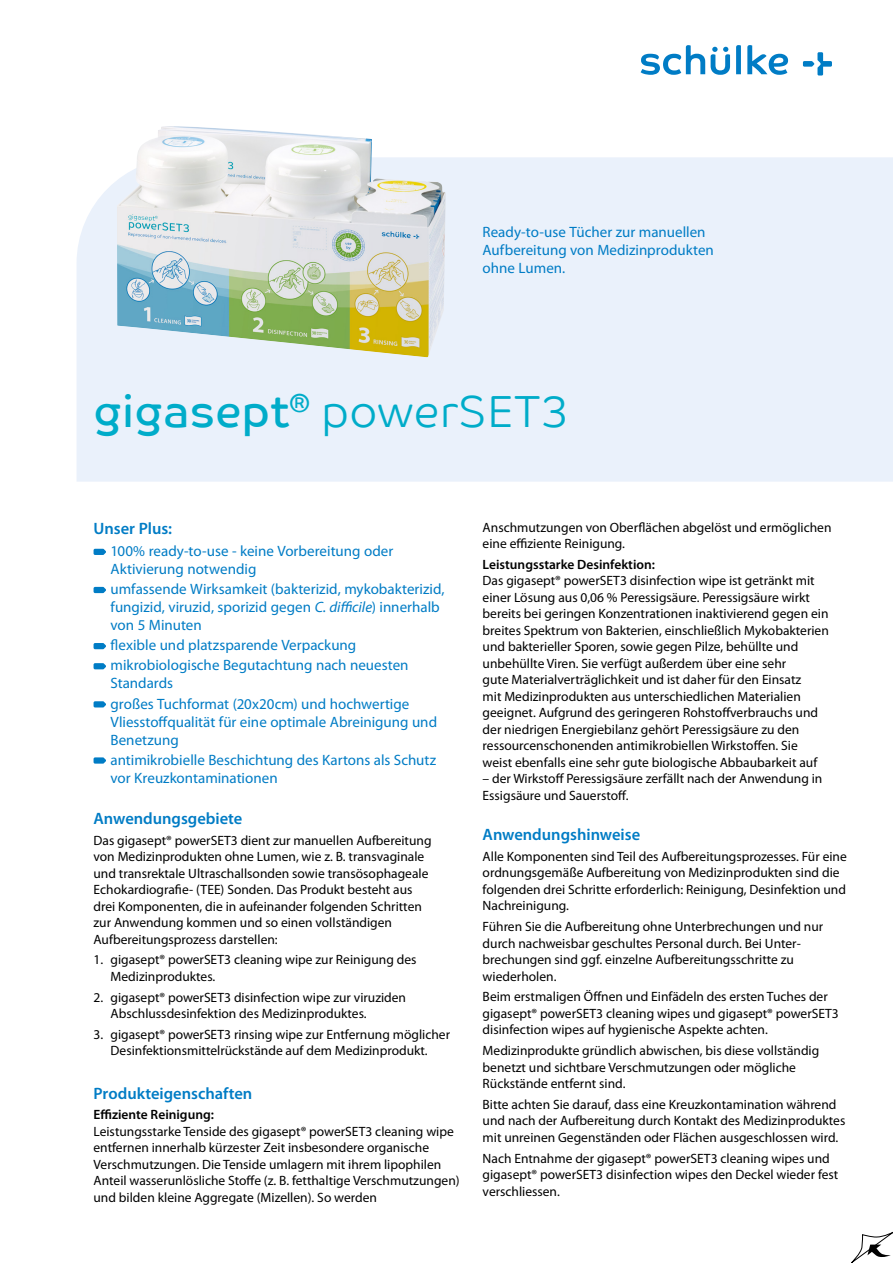
<style>
.page{position:relative;width:893px;height:1263px;background:#fff}
.page>*{position:absolute;margin:0;border:0;box-sizing:border-box;transform-origin:0 0}
.t1{font:45px "Co Text Lt";color:#00acc9}
.t2{font:600 16.5px "Myriad Pro";color:#007cc5}
.t3{font:15px/18px "Myriad Pro";color:#007cc5}
.t4{font:13.5px/16.5px "Myriad Pro";color:#000}
.t5{font:600 13.5px "Myriad Pro";color:#000}
.s1{font-family:"Co Text"}
.s2{font-style:italic}
</style>
<div class="page">
<svg style="left:851px;top:1232px;width:42px;height:31px"></svg>
<div style="left:77px;top:157px;width:816px;height:325px;background:#eaf1fb"></div>
<svg style="left:711px;top:47px;width:19px;height:28px"></svg>
<svg style="left:641px;top:45px;width:64px;height:30px"></svg>
<svg style="left:736px;top:45px;width:5px;height:29px"></svg>
<svg style="left:747px;top:45px;width:41px;height:30px"></svg>
<svg style="left:803px;top:52px;width:29px;height:24px"></svg>
<svg style="left:94px;top:549px;width:12px;height:6px"></svg>
<svg style="left:94px;top:587px;width:12px;height:6px"></svg>
<svg style="left:94px;top:643px;width:12px;height:6px"></svg>
<svg style="left:94px;top:663px;width:12px;height:6px"></svg>
<svg style="left:94px;top:701px;width:12px;height:6px"></svg>
<svg style="left:94px;top:757px;width:12px;height:7px"></svg>
<img style="left:117px;top:126px;width:329px;height:231px">
<p class="t3" style="left:483px;top:222px;width:233px">Ready-to-use Tücher zur manuellen<br>Aufbereitung von Medizinprodukten ohne Lumen.</p>
<h1 class="t1" style="left:94px;top:385px;width:478px"><span class="s1">gigasept</span><sup>®</sup> powerSET3</h1>
<p class="t2" style="left:94px;top:518px;width:80px">Unser Plus:</p>
<p class="t3" style="left:111px;top:542px;width:284px">100% ready-to-use - keine Vorbereitung oder<br>Aktivierung notwendig</p>
<p class="t3" style="left:111px;top:580px;width:336px">umfassende Wirksamkeit (bakterizid, mykobakterizid, fungizid, viruzid, sporizid gegen <span class="s2">C. difficile</span>) innerhalb von 5 Minuten</p>
<p class="t3" style="left:111px;top:635px;width:299px;line-height:20.1px">flexible und platzsparende Verpackung mikrobiologische Begutachtung nach neuesten</p>
<p class="t3" style="left:111px;top:673px;width:300px;line-height:20.1px">Standards<br>großes Tuchformat (20x20cm) und hochwertige</p>
<p class="t3" style="left:111px;top:712px;width:328px">Vliesstoffqualität für eine optimale Abreinigung und<br>Benetzung</p>
<p class="t3" style="left:111px;top:750px;width:327px">antimikrobielle Beschichtung des Kartons als Schutz vor Kreuzkontaminationen</p>
<p class="t2" style="left:94px;top:808px;width:150px">Anwendungsgebiete</p>
<p class="t4" style="left:94px;top:832px;width:339px">Das gigasept® powerSET3 dient zur manuellen Aufbereitung von Medizinprodukten ohne Lumen, wie z. B. transvaginale und transrektale Ultraschallsonden sowie transösophageale Echokardiografie- (TEE) Sonden. Das Produkt besteht aus drei Komponenten, die in aufeinander folgenden Schritten zur Anwendung kommen und so einen vollständigen Aufbereitungsprozess darstellen:</p>
<p class="t4" style="left:111px;top:951px;width:307px;text-indent:-17px">1. gigasept® powerSET3 cleaning wipe zur Reinigung des<br>Medizinproduktes.</p>
<p class="t4" style="left:111px;top:989px;width:297px;text-indent:-17px">2. gigasept® powerSET3 disinfection wipe zur viruziden<br>Abschlussdesinfektion des Medizinproduktes.</p>
<p class="t4" style="left:94px;top:1026px;width:358px;text-align:center">3. gigasept® powerSET3 rinsing wipe zur Entfernung möglicher<br>Desinfektionsmittelrückstände auf dem Medizinprodukt.</p>
<p class="t2" style="left:94px;top:1083px;width:160px">Produkteigenschaften</p>
<p class="t5" style="left:94px;top:1106px;width:122px">Effiziente Reinigung:</p>
<p class="t4" style="left:94px;top:1123px;width:368px">Leistungsstarke Tenside des gigasept® powerSET3 cleaning wipe entfernen innerhalb kürzester Zeit insbesondere organische Verschmutzungen. Die Tenside umlagern mit ihrem lipophilen Anteil wasserunlösliche Stoffe (z. B. fetthaltige Verschmutzungen) und bilden kleine Aggregate (Mizellen). So werden</p>
<p class="t4" style="left:483px;top:519px;width:350px">Anschmutzungen von Oberflächen abgelöst und ermöglichen eine effiziente Reinigung.</p>
<p class="t5" style="left:483px;top:556px;width:174px">Leistungsstarke Desinfektion:</p>
<p class="t4" style="left:483px;top:572px;width:348px">Das gigasept® powerSET3 disinfection wipe ist getränkt mit einer Lösung aus 0,06 % Peressigsäure. Peressigsäure wirkt bereits bei geringen Konzentrationen inaktivierend gegen ein breites Spektrum von Bakterien, einschließlich Mykobakterien und bakterieller Sporen, sowie gegen Pilze, behüllte und unbehüllte Viren. Sie verfügt außerdem über eine sehr<br>gute Materialverträglichkeit und ist daher für den Einsatz<br>mit Medizinprodukten aus unterschiedlichen Materialien geeignet. Aufgrund des geringeren Rohstoffverbrauchs und der niedrigen Energiebilanz gehört Peressigsäure zu den ressourcenschonenden antimikrobiellen Wirkstoffen. Sie weist ebenfalls eine sehr gute biologische Abbaubarkeit auf</p>
<p class="t4" style="left:483px;top:770px;width:341px">– der Wirkstoff Peressigsäure zerfällt nach der Anwendung in<br>Essigsäure und Sauerstoff.</p>
<p class="t2" style="left:483px;top:824px;width:159px">Anwendungshinweise</p>
<p class="t4" style="left:483px;top:848px;width:366px">Alle Komponenten sind Teil des Aufbereitungsprozesses. Für eine ordnungsgemäße Aufbereitung von Medizinprodukten sind die folgenden drei Schritte erforderlich: Reinigung, Desinfektion und Nachreinigung.</p>
<p class="t4" style="left:483px;top:918px;width:342px">Führen Sie die Aufbereitung ohne Unterbrechungen und nur durch nachweisbar geschultes Personal durch. Bei Unter&shy;brechungen sind ggf. einzelne Aufbereitungsschritte zu wiederholen.</p>
<p class="t4" style="left:483px;top:988px;width:358px">Beim erstmaligen Öffnen und Einfädeln des ersten Tuches der gigasept® powerSET3 cleaning wipes und gigasept® powerSET3 disinfection wipes auf hygienische Aspekte achten.</p>
<p class="t4" style="left:483px;top:1042px;width:338px">Medizinprodukte gründlich abwischen, bis diese vollständig benetzt und sichtbare Verschmutzungen oder mögliche<br>Rückstände entfernt sind.</p>
<p class="t4" style="left:483px;top:1096px;width:364px">Bitte achten Sie darauf, dass eine Kreuzkontamination während und nach der Aufbereitung durch Kontakt des Medizinproduktes mit unreinen Gegenständen oder Flächen ausgeschlossen wird.</p>
<p class="t4" style="left:483px;top:1150px;width:357px">Nach Entnahme der gigasept® powerSET3 cleaning wipes und gigasept® powerSET3 disinfection wipes den Deckel wieder fest verschliessen.</p>
</div>
